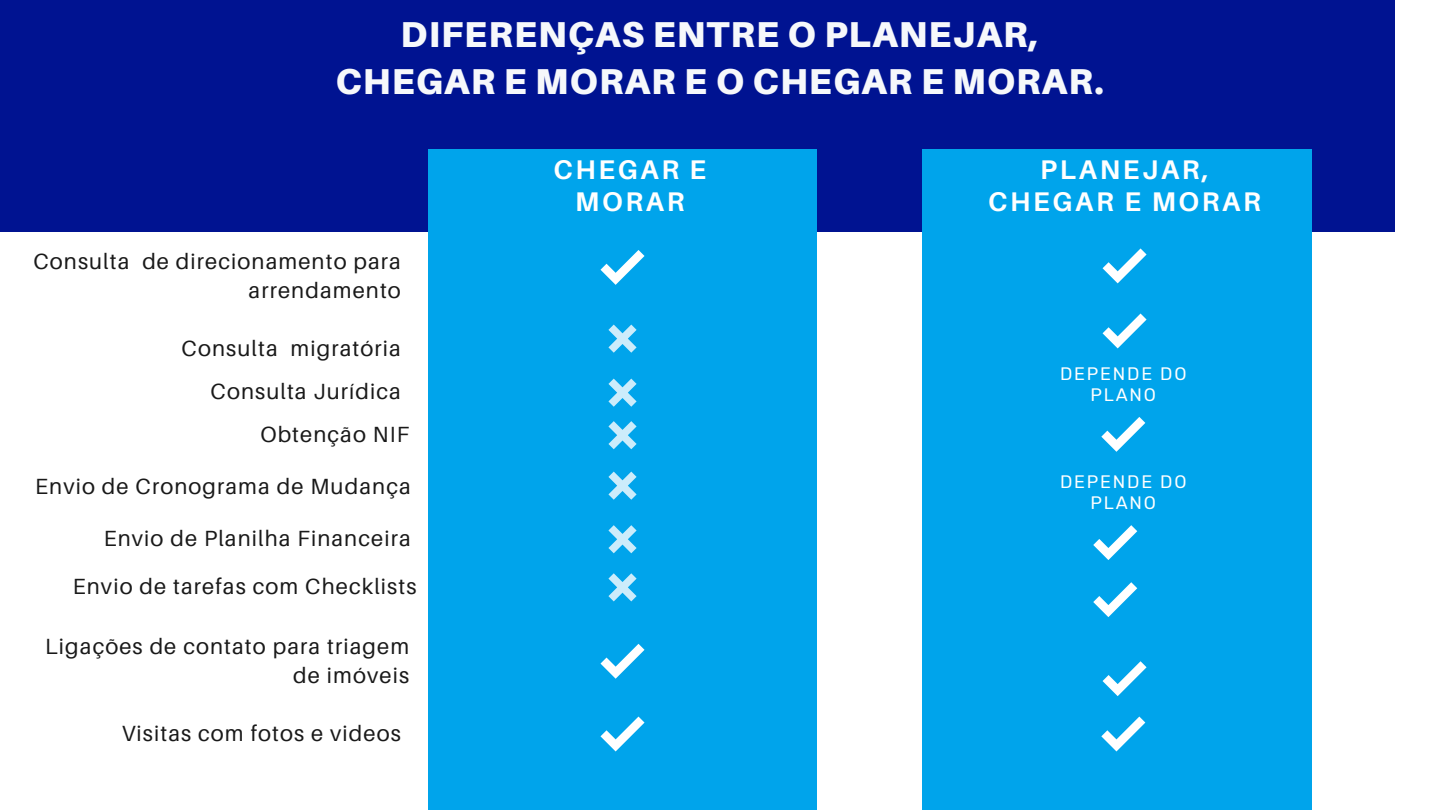
<style>
.page{position:relative;width:1440px;height:810px;background:#fff}
.page>*{position:absolute;margin:0;border:0;box-sizing:border-box;transform-origin:0 0}
.t1{font:900 36px/46.5px "Aileron";letter-spacing:.03em;color:#f6f8fb;text-align:center}
.t2{font:700 27px/32.2px "Aileron";letter-spacing:.1em;color:#fff;text-align:center}
.t3{font:22px/28.5px "Aileron";letter-spacing:.05em;color:#191919;text-align:right}
.t4{font:18px/21px "Rubik";letter-spacing:.1em;color:#fff;text-align:center}
</style>
<div class="page">
<div style="left:0;top:0;width:1395px;height:232px;background:#001391"></div>
<div style="left:428px;top:149px;width:210px;height:661px;background:#00a4eb"></div>
<div style="left:607px;top:149px;width:210px;height:661px;background:#00a4eb"></div>
<div style="left:922px;top:149px;width:210px;height:661px;background:#00a4eb"></div>
<div style="left:1102px;top:149px;width:210px;height:661px;background:#00a4eb"></div>
<svg style="left:601px;top:250px;width:44px;height:35px"></svg>
<svg style="left:1102px;top:248px;width:45px;height:35px"></svg>
<svg style="left:1102px;top:314px;width:45px;height:35px"></svg>
<svg style="left:608px;top:325px;width:29px;height:28px"></svg>
<svg style="left:608px;top:379px;width:29px;height:28px"></svg>
<svg style="left:608px;top:421px;width:29px;height:28px"></svg>
<svg style="left:608px;top:525px;width:29px;height:28px"></svg>
<svg style="left:608px;top:573px;width:29px;height:28px"></svg>
<svg style="left:608px;top:472px;width:29px;height:28px"></svg>
<svg style="left:601px;top:644px;width:44px;height:35px"></svg>
<svg style="left:601px;top:717px;width:44px;height:34px"></svg>
<svg style="left:1101px;top:417px;width:44px;height:35px"></svg>
<svg style="left:1093px;top:525px;width:44px;height:92px"></svg>
<svg style="left:1103px;top:661px;width:44px;height:35px"></svg>
<svg style="left:1101px;top:716px;width:44px;height:35px"></svg>
<h1 class="t1" style="left:335px;top:11px;width:770px">DIFERENÇAS ENTRE O PLANEJAR,<br>CHEGAR E MORAR E O CHEGAR E MORAR.</h1>
<p class="t3" style="left:33px;top:247px;width:369px">Consulta de direcionamento para arrendamento</p>
<p class="t3" style="left:182px;top:334px;width:221px">Consulta migratória</p>
<p class="t3" style="left:211px;top:377px;width:192px">Consulta Jurídica</p>
<p class="t3" style="left:260px;top:419px;width:150px">Obtenção NIF</p>
<p class="t3" style="left:35px;top:472px;width:377px">Envio de Cronograma de Mudança</p>
<p class="t3" style="left:104px;top:523px;width:309px">Envio de Planilha Financeira</p>
<h2 class="t3" style="left:73px;top:572px;width:345px">Envio de tarefas com Checklists</h2>
<p class="t3" style="left:45px;top:632px;width:365px">Ligações de contato para triagem de imóveis</p>
<p class="t3" style="left:122px;top:719px;width:281px">Visitas com fotos e videos</p>
<h2 class="t2" style="left:553px;top:153px;width:154px">CHEGAR E<br>MORAR</h2>
<p class="t2" style="left:988px;top:153px;width:274px">PLANEJAR,<br>CHEGAR E MORAR</p>
<p class="t4" style="left:1060px;top:363px;width:128px">DEPENDE DO<br>PLANO</p>
<p class="t4" style="left:1060px;top:471px;width:128px">DEPENDE DO<br>PLANO</p>
</div>
